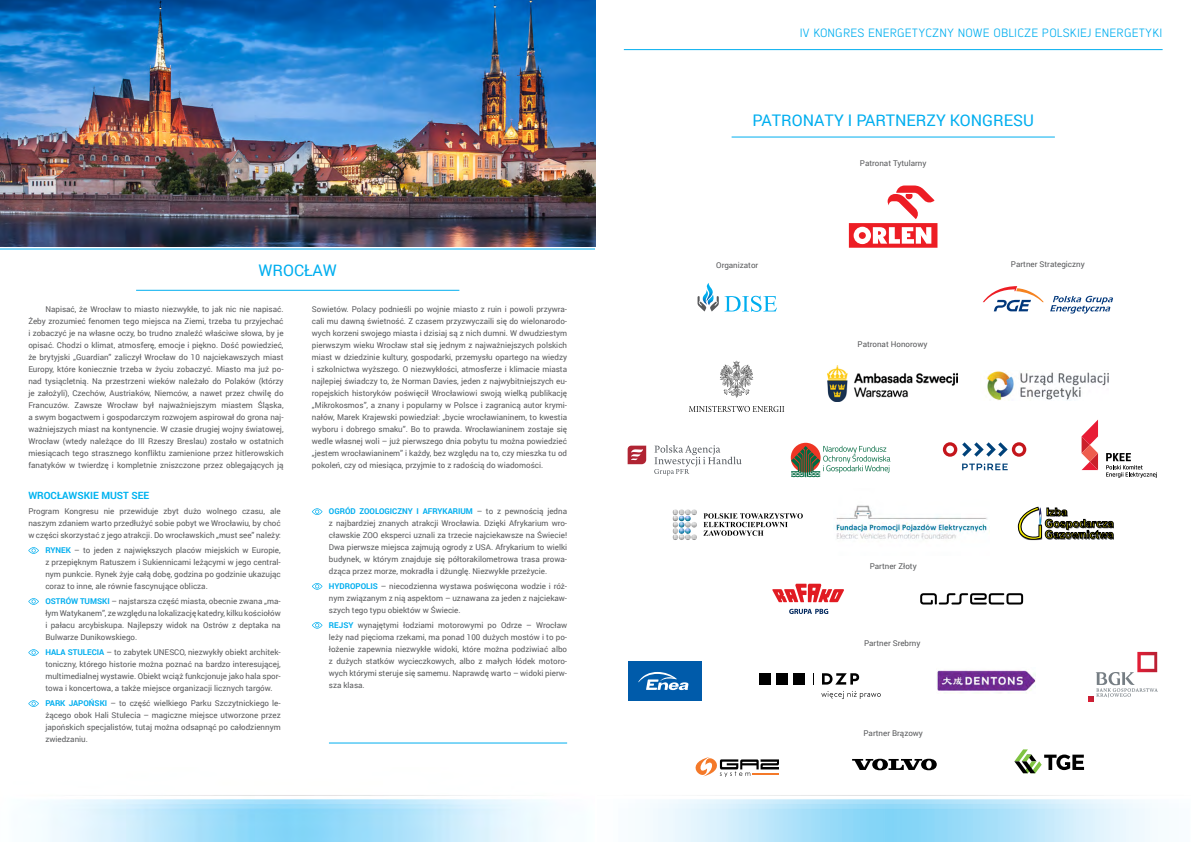
<style>
.page{position:relative;width:1191px;height:842px;background:#fff}
.page>*{position:absolute;margin:0;border:0;box-sizing:border-box;transform-origin:0 0}
.t1{font:16px "Roboto";color:#00aeef}
.t2{font:12px "Lintel";letter-spacing:.01em;color:#00aeef}
.t3{font:700 10px "Roboto";color:#00b3f0}
.t4{font:8px/12px "Roboto";color:#58595b;text-align:justify}
.s1{font-weight:700;color:#00aeef}
</style>
<div class="page">
<hr style="left:136px;top:290px;width:323px;height:1px;background:#00aeef">
<hr style="left:0;top:248px;width:595px;height:1px;background:#00aeef">
<img style="left:595px;top:164px;width:563px;height:678px">
<hr style="left:329px;top:743px;width:238px;height:1px;background:#00aeef">
<img style="left:0;top:0;width:595px;height:247px">
<svg style="left:28px;top:649px;width:11px;height:7px"></svg>
<svg style="left:28px;top:700px;width:11px;height:7px"></svg>
<svg style="left:312px;top:508px;width:10px;height:7px"></svg>
<svg style="left:28px;top:598px;width:11px;height:7px"></svg>
<svg style="left:312px;top:583px;width:10px;height:7px"></svg>
<svg style="left:28px;top:547px;width:11px;height:7px"></svg>
<svg style="left:312px;top:622px;width:10px;height:7px"></svg>
<svg style="left:697px;top:283px;width:80px;height:29px"></svg>
<svg style="left:720px;top:361px;width:33px;height:36px"></svg>
<svg style="left:689px;top:406px;width:95px;height:6px"></svg>
<div style="left:791px;top:443px;width:29px;height:29px;background:#ee3524;border-radius:50%"></div>
<svg style="left:791px;top:446px;width:99px;height:31px"></svg>
<svg style="left:789px;top:609px;width:39px;height:5px"></svg>
<svg style="left:772px;top:584px;width:72px;height:18px"></svg>
<svg style="left:627px;top:446px;width:19px;height:18px"></svg>
<svg style="left:654px;top:445px;width:87px;height:31px"></svg>
<svg style="left:849px;top:185px;width:88px;height:63px"></svg>
<svg style="left:679px;top:748px;width:100px;height:37px"></svg>
<hr style="left:753px;top:773px;width:26px;height:2px;background:#f47929">
<svg style="left:822px;top:673px;width:37px;height:12px"></svg>
<svg style="left:813px;top:673px;width:1px;height:12px"></svg>
<div style="left:759px;top:673px;width:12px;height:12px;background:#000"></div>
<div style="left:776px;top:673px;width:12px;height:12px;background:#000"></div>
<div style="left:793px;top:673px;width:12px;height:12px;background:#000"></div>
<svg style="left:821px;top:691px;width:60px;height:8px"></svg>
<img style="left:936px;top:667px;width:99px;height:26px">
<svg style="left:852px;top:759px;width:84px;height:11px"></svg>
<div style="left:629px;top:661px;width:73px;height:39px;background:#005baa"></div>
<svg style="left:638px;top:672px;width:50px;height:18px"></svg>
<svg style="left:920px;top:593px;width:103px;height:11px"></svg>
<svg style="left:962px;top:464px;width:45px;height:6px"></svg>
<svg style="left:943px;top:442px;width:83px;height:15px"></svg>
<img style="left:980px;top:371px;width:135px;height:29px">
<hr style="left:731px;top:137px;width:323px;height:1px;background:#00aeef">
<svg style="left:1081px;top:420px;width:17px;height:50px"></svg>
<svg style="left:1106px;top:453px;width:50px;height:25px"></svg>
<svg style="left:672px;top:509px;width:25px;height:31px"></svg>
<svg style="left:703px;top:513px;width:100px;height:23px"></svg>
<svg style="left:1014px;top:749px;width:70px;height:24px"></svg>
<hr style="left:624px;top:49px;width:538px;height:1px;background:#00aeef">
<img style="left:827px;top:366px;width:130px;height:35px">
<img style="left:833px;top:489px;width:156px;height:66px">
<svg style="left:1050px;top:296px;width:63px;height:18px"></svg>
<svg style="left:982px;top:286px;width:61px;height:25px"></svg>
<svg style="left:1088px;top:652px;width:69px;height:49px"></svg>
<img style="left:1018px;top:507px;width:96px;height:33px">
<svg style="left:1018px;top:507px;width:95px;height:32px"></svg>
<h1 class="t1" style="left:258px;top:259px;width:80px">WROCŁAW</h1>
<p class="t4" style="left:28px;top:303px;width:257px;text-indent:17px">Napisać, że Wrocław to miasto niezwykłe, to jak nic nie napisać.<br>Żeby zrozumieć fenomen tego miejsca na Ziemi, trzeba tu przyjechać i zobaczyć je na własne oczy, bo trudno znaleźć właściwe słowa, by je opisać. Chodzi o klimat, atmosferę, emocje i piękno. Dość powiedzieć, że brytyjski „Guardian” zaliczył Wrocław do 10 najciekawszych miast Europy, które koniecznie trzeba w życiu zobaczyć. Miasto ma już po&shy;nad tysiącletnią. Na przestrzeni wieków należało do Polaków (którzy je założyli), Czechów, Austriaków, Niemców, a nawet przez chwilę do Francuzów. Zawsze Wrocław był najważniejszym miastem Śląska, a swym bogactwem i gospodarczym rozwojem aspirował do grona naj&shy;ważniejszych miast na kontynencie. W czasie drugiej wojny światowej, Wrocław (wtedy należące do III Rzeszy Breslau) zostało w ostatnich miesiącach tego strasznego konfliktu zamienione przez hitlerowskich fanatyków w twierdzę i kompletnie zniszczone przez oblegających ją</p>
<p class="t3" style="left:28px;top:489px;width:122px">WROCŁAWSKIE MUST SEE</p>
<p class="t4" style="left:28px;top:505px;width:254px">Program Kongresu nie przewiduje zbyt dużo wolnego czasu, ale naszym zdaniem warto przedłużyć sobie pobyt we Wrocławiu, by choć w części skorzystać z jego atrakcji. Do wrocławskich „must see” należy:</p>
<p class="t4" style="left:45px;top:544px;width:237px"><span class="s1">RYNEK</span> – to jeden z największych placów miejskich w Europie, z przepięknym Ratuszem i Sukiennicami leżącymi w jego central&shy;nym punkcie. Rynek żyje całą dobę, godzina po godzinie ukazując coraz to inne, ale równie fascynujące oblicza.</p>
<p class="t4" style="left:45px;top:595px;width:237px"><span class="s1">OSTRÓW TUMSKI</span> – najstarsza część miasta, obecnie zwana „ma&shy;łym Watykanem”, ze względu na lokalizację katedry, kilku kościołów i pałacu arcybiskupa. Najlepszy widok na Ostrów z deptaka na Bulwarze Dunikowskiego.</p>
<p class="t4" style="left:45px;top:646px;width:237px"><span class="s1">HALA STULECIA</span> – to zabytek UNESCO, niezwykły obiekt architek&shy;toniczny, którego historie można poznać na bardzo interesującej, multimedialnej wystawie. Obiekt wciąż funkcjonuje jako hala spor&shy;towa i koncertowa, a także miejsce organizacji licznych targów.</p>
<p class="t4" style="left:45px;top:697px;width:237px"><span class="s1">PARK JAPOŃSKI</span> – to część wielkiego Parku Szczytnickiego le&shy;żącego obok Hali Stulecia – magiczne miejsce utworzone przez japońskich specjalistów, tutaj można odsapnąć po całodziennym zwiedzaniu.</p>
<p class="t4" style="left:312px;top:303px;width:257px">Sowietów. Polacy podnieśli po wojnie miasto z ruin i powoli przywra&shy;cali mu dawną świetność. Z czasem przyzwyczaili się do wielonarodo&shy;wych korzeni swojego miasta i dzisiaj są z nich dumni. W dwudziestym pierwszym wieku Wrocław stał się jednym z najważniejszych polskich miast w dziedzinie kultury, gospodarki, przemysłu opartego na wiedzy i szkolnictwa wyższego. O niezwykłości, atmosferze i klimacie miasta najlepiej świadczy to, że Norman Davies, jeden z najwybitniejszych eu&shy;ropejskich historyków poświęcił Wrocławiowi swoją wielką publikację „Mikrokosmos”, a znany i popularny w Polsce i zagranicą autor krymi&shy;nałów, Marek Krajewski powiedział: „bycie wrocławianinem, to kwestia wyboru i dobrego smaku”. Bo to prawda. Wrocławianinem zostaje się wedle własnej woli – już pierwszego dnia pobytu tu można powiedzieć „jestem wrocławianinem” i każdy, bez względu na to, czy mieszka tu od pokoleń, czy od miesiąca, przyjmie to z radością do wiadomości.</p>
<p class="t4" style="left:329px;top:505px;width:240px"><span class="s1">OGRÓD ZOOLOGICZNY I AFRYKARIUM</span> – to z pewnością jedna z najbardziej znanych atrakcji Wrocławia. Dzięki Afrykarium wro&shy;cławskie ZOO eksperci uznali za trzecie najciekawsze na Świecie!<br>Dwa pierwsze miejsca zajmują ogrody z USA. Afrykarium to wielki budynek, w którym znajduje się półtorakilometrowa trasa prowa&shy;dząca przez morze, mokradła i dżunglę. Niezwykłe przeżycie.</p>
<p class="t4" style="left:329px;top:580px;width:240px"><span class="s1">HYDROPOLIS</span> – niecodzienna wystawa poświęcona wodzie i róż&shy;nym związanym z nią aspektom – uznawana za jeden z najciekaw&shy;szych tego typu obiektów w Świecie.</p>
<p class="t4" style="left:329px;top:619px;width:240px"><span class="s1">REJSY</span> wynajętymi łodziami motorowymi po Odrze – Wrocław leży nad pięcioma rzekami, ma ponad 100 dużych mostów i to po&shy;łożenie zapewnia niezwykłe widoki, które można podziwiać albo z dużych statków wycieczkowych, albo z małych łódek motoro&shy;wych którymi steruje się samemu. Naprawdę warto – widoki pierw&shy;sza klasa.</p>
<h2 class="t2" style="left:799px;top:25px;width:364px">IV KONGRES ENERGETYCZNY NOWE OBLICZE POLSKIEJ ENERGETYKI</h2>
<h1 class="t1" style="left:752px;top:109px;width:283px">PATRONATY I PARTNERZY KONGRESU</h1>
<p class="t4" style="left:716px;top:259px;width:44px">Organizator</p>
<p class="t4" style="left:860px;top:157px;width:68px">Patronat Tytularny</p>
<p class="t4" style="left:857px;top:338px;width:71px">Patronat Honorowy</p>
<p class="t4" style="left:1011px;top:258px;width:75px">Partner Strategiczny</p>
<p class="t4" style="left:869px;top:559px;width:48px">Partner Złoty</p>
<p class="t4" style="left:864px;top:637px;width:58px">Partner Srebrny</p>
<p class="t4" style="left:863px;top:727px;width:61px">Partner Brązowy</p>
</div>
